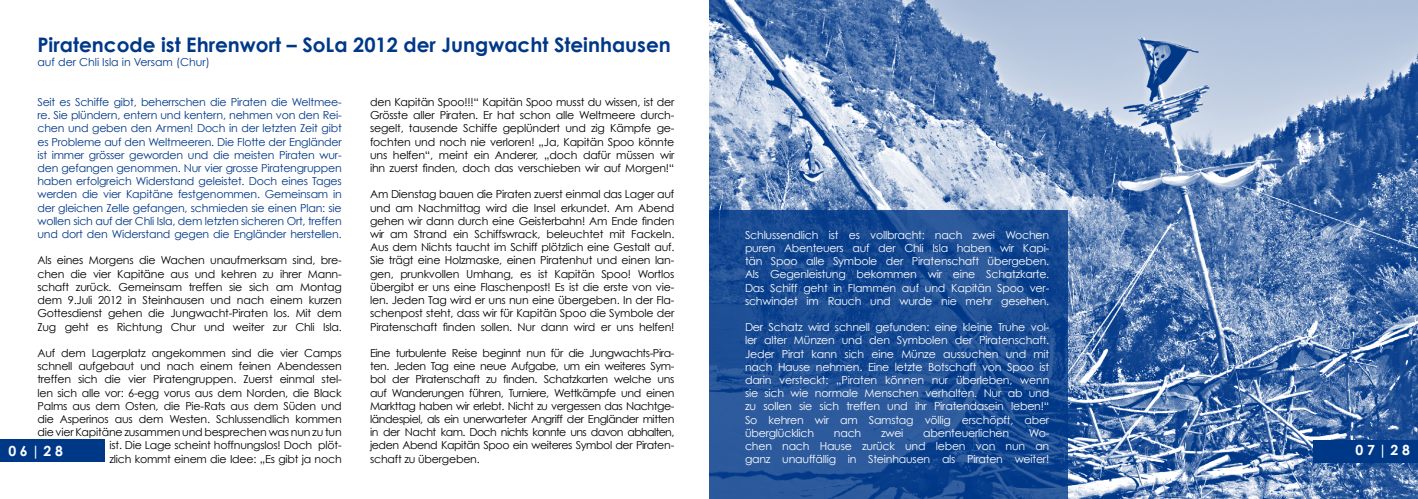
<style>
.page{position:relative;width:1418px;height:499px;background:#fff}
.page>*{position:absolute;margin:0;border:0;box-sizing:border-box;transform-origin:0 0}
.t1{font:700 20px "Century Gothic";color:#003888}
.t2{font:700 14px "Century Gothic";letter-spacing:.26em;color:#fff}
.t3{font:11px/13.2px "Century Gothic";letter-spacing:-.02em;color:#000;text-align:justify}
.t4{font:11px/13.2px "Century Gothic";letter-spacing:-.02em;color:#fff;text-align:justify}
.t5{font:11px/13.2px "Century Gothic";letter-spacing:-.02em;color:#003888;text-align:justify}
.t6{font:11px "Century Gothic";color:#003888}
</style>
<div class="page">
<div style="left:0;top:439px;width:105px;height:23px;background:#003888"></div>
<img style="left:709px;top:0;width:708px;height:499px">
<svg style="left:709px;top:210px;width:358px;height:289px;background:#1b4d94"></svg>
<div style="left:1312px;top:440px;width:105px;height:23px;background:#003888"></div>
<h1 class="t1" style="left:37px;top:33px;width:635px">Piratencode ist Ehrenwort – SoLa 2012 der Jungwacht Steinhausen</h1>
<p class="t6" style="left:37px;top:55px;width:174px">auf der Chli Isla in Versam (Chur)</p>
<p class="t5" style="left:37px;top:95px;width:306px">Seit es Schiffe gibt, beherrschen die Piraten die Weltmee&shy;re. Sie plündern, entern und kentern, nehmen von den Rei&shy;chen und geben den Armen! Doch in der letzten Zeit gibt es Probleme auf den Weltmeeren. Die Flotte der Engländer ist immer grösser geworden und die meisten Piraten wur&shy;den gefangen genommen. Nur vier grosse Piratengruppen haben erfolgreich Widerstand geleistet. Doch eines Tages werden die vier Kapitäne festgenommen. Gemeinsam in der gleichen Zelle gefangen, schmieden sie einen Plan: sie wollen sich auf der Chli Isla, dem letzten sicheren Ort, treffen und dort den Widerstand gegen die Engländer herstellen.</p>
<p class="t3" style="left:37px;top:254px;width:306px">Als eines Morgens die Wachen unaufmerksam sind, bre&shy;chen die vier Kapitäne aus und kehren zu ihrer Mann&shy;schaft zurück. Gemeinsam treffen sie sich am Montag dem 9.Juli 2012 in Steinhausen und nach einem kurzen Gottesdienst gehen die Jungwacht-Piraten los. Mit dem Zug geht es Richtung Chur und weiter zur Chli Isla.</p>
<p class="t3" style="left:37px;top:346px;width:306px;text-align:right">Auf dem Lagerplatz angekommen sind die vier Camps schnell aufgebaut und nach einem feinen Abendessen treffen sich die vier Piratengruppen. Zuerst einmal stel&shy;len sich alle vor: 6-egg vorus aus dem Norden, die Black Palms aus dem Osten, die Pie-Rats aus dem Süden und die Asperinos aus dem Westen. Schlussendlich kommen die vier Kapitäne zusammen und besprechen was nun zu tun ist. Die Lage scheint hoffnungslos! Doch plöt-<br>zlich kommt einem die Idee: „Es gibt ja noch</p>
<p class="t2" style="left:9px;top:442px;width:56px">06|28</p>
<p class="t3" style="left:370px;top:95px;width:306px">den Kapitän Spoo!!!“ Kapitän Spoo musst du wissen, ist der Grösste aller Piraten. Er hat schon alle Weltmeere durch&shy;segelt, tausende Schiffe geplündert und zig Kämpfe ge&shy;fochten und noch nie verloren! „Ja, Kapitän Spoo könnte uns helfen“, meint ein Anderer, „doch dafür müssen wir ihn zuerst finden, doch das verschieben wir auf Morgen!“</p>
<p class="t3" style="left:370px;top:188px;width:306px">Am Dienstag bauen die Piraten zuerst einmal das Lager auf und am Nachmittag wird die Insel erkundet. Am Abend gehen wir dann durch eine Geisterbahn! Am Ende finden wir am Strand ein Schiffswrack, beleuchtet mit Fackeln.<br>Aus dem Nichts taucht im Schiff plötzlich eine Gestalt auf.<br>Sie trägt eine Holzmaske, einen Piratenhut und einen lan&shy;gen, prunkvollen Umhang, es ist Kapitän Spoo! Wortlos übergibt er uns eine Flaschenpost! Es ist die erste von vie&shy;len. Jeden Tag wird er uns nun eine übergeben. In der Fla&shy;schenpost steht, dass wir für Kapitän Spoo die Symbole der Piratenschaft finden sollen. Nur dann wird er uns helfen!</p>
<p class="t3" style="left:370px;top:346px;width:306px">Eine turbulente Reise beginnt nun für die Jungwachts-Pira&shy;ten. Jeden Tag eine neue Aufgabe, um ein weiteres Sym&shy;bol der Piratenschaft zu finden. Schatzkarten welche uns auf Wanderungen führen, Turniere, Wettkämpfe und einen Markttag haben wir erlebt. Nicht zu vergessen das Nachtge&shy;ländespiel, als ein unerwarteter Angriff der Engländer mitten in der Nacht kam. Doch nichts konnte uns davon abhalten, jeden Abend Kapitän Spoo ein weiteres Symbol der Piraten&shy;schaft zu übergeben.</p>
<p class="t4" style="left:745px;top:228px;width:306px">Schlussendlich ist es vollbracht: nach zwei Wochen puren Abenteuers auf der Chli Isla haben wir Kapi&shy;tän Spoo alle Symbole der Piratenschaft übergeben.<br>Als Gegenleistung bekommen wir eine Schatzkarte.<br>Das Schiff geht in Flammen auf und Kapitän Spoo ver&shy;schwindet im Rauch und wurde nie mehr gesehen.</p>
<p class="t4" style="left:745px;top:320px;width:306px">Der Schatz wird schnell gefunden: eine kleine Truhe vol&shy;ler alter Münzen und den Symbolen der Piratenschaft.<br>Jeder Pirat kann sich eine Münze aussuchen und mit nach Hause nehmen. Eine letzte Botschaft von Spoo ist darin versteckt: „Piraten können nur überleben, wenn sie sich wie normale Menschen verhalten. Nur ab und zu sollen sie sich treffen und ihr Piratendasein leben!“ So kehren wir am Samstag völlig erschöpft, aber überglücklich</p>
<p class="t4" style="left:834px;top:426px;width:29px">nach</p>
<p class="t4" style="left:881px;top:426px;width:24px">zwei</p>
<p class="t4" style="left:923px;top:426px;width:87px">abenteuerlichen</p>
<p class="t4" style="left:745px;top:426px;width:306px;text-indent:284px">Wo&shy;chen nach Hause zurück und leben von nun an ganz unauffällig in Steinhausen als Piraten weiter!</p>
<p class="t2" style="left:1355px;top:441px;width:56px">07|28</p>
</div>
